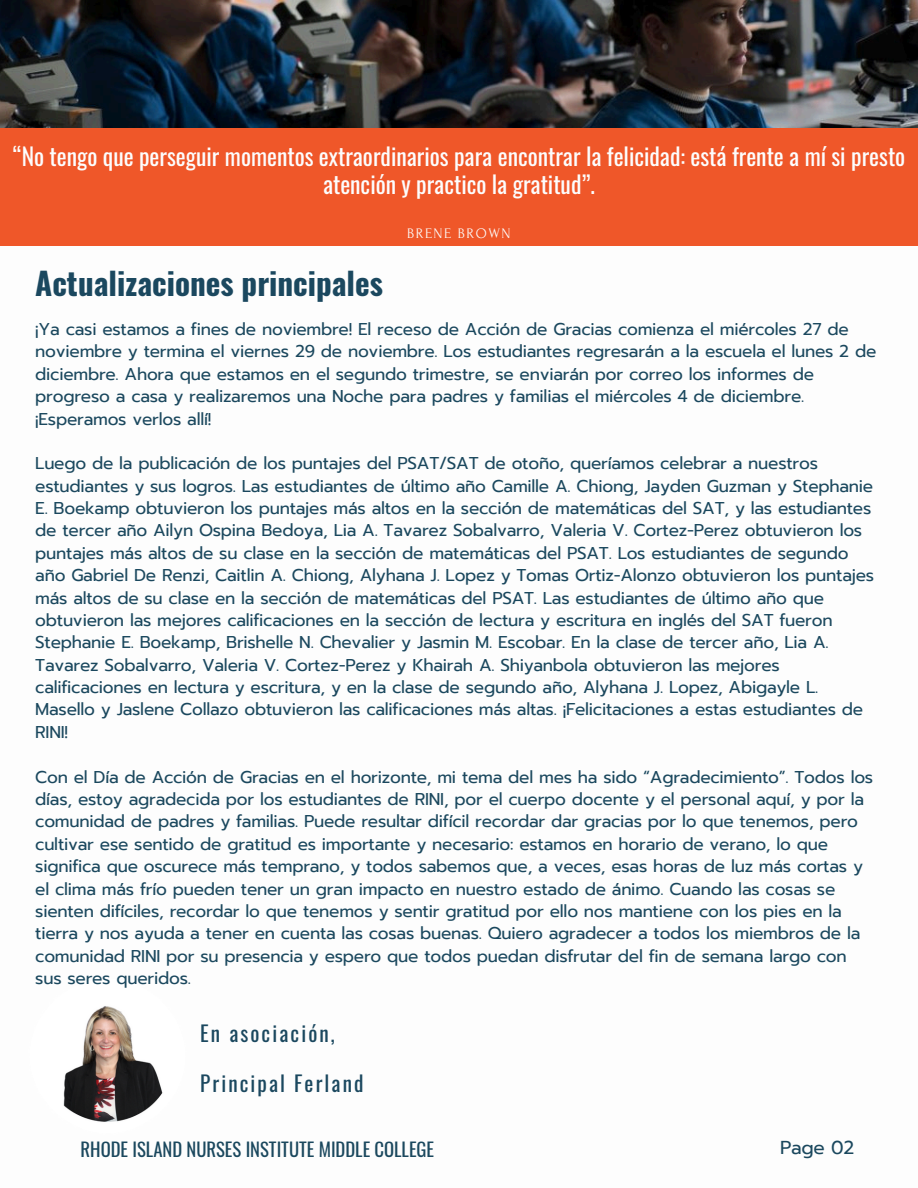
<style>
.page{position:relative;width:918px;height:1188px;background:#fff}
.page>*{position:absolute;margin:0;border:0;box-sizing:border-box;transform-origin:0 0}
.t1{font:700 31.2px "Oswald";color:#1b485f}
.t2{font:23.55px/28.2px "Oswald";color:#fdfdfd;text-align:center}
.t3{font:21.15px "Oswald";letter-spacing:.1em;color:#1b485f}
.t4{font:18.6px "Oswald";color:#1b485e}
.t5{font:18.6px "Prompt";letter-spacing:-.015em;color:#1b485e}
.t6{font:17.1px/22.4px "Prompt";letter-spacing:-.015em;color:#1b485e}
.t7{font:14.55px "Forum";letter-spacing:.1em;color:#fdfdfd}
</style>
<div class="page">
<div style="left:0;top:0;width:918px;height:245px;background:#ef5729"></div>
<img style="left:0;top:0;width:918px;height:127px">
<img style="left:63px;top:1006px;width:100px;height:116px">
<p class="t2" style="left:13px;top:141px;width:894px">“No tengo que perseguir momentos extraordinarios para encontrar la felicidad: está frente a mí si presto atención y practico la gratitud”.</p>
<p class="t7" style="left:407px;top:225px;width:105px">BRENE BROWN</p>
<p class="t1" style="left:35px;top:258px;width:349px">Actualizaciones principales</p>
<h4 class="t6" style="left:35px;top:318px;width:843px">¡Ya casi estamos a fines de noviembre! El receso de Acción de Gracias comienza el miércoles 27 de noviembre y termina el viernes 29 de noviembre. Los estudiantes regresarán a la escuela el lunes 2 de diciembre. Ahora que estamos en el segundo trimestre, se enviarán por correo los informes de progreso a casa y realizaremos una Noche para padres y familias el miércoles 4 de diciembre. ¡Esperamos verlos allí!</h4>
<h3 class="t6" style="left:35px;top:452px;width:840px">Luego de la publicación de los puntajes del PSAT/SAT de otoño, queríamos celebrar a nuestros estudiantes y sus logros. Las estudiantes de último año Camille A. Chiong, Jayden Guzman y Stephanie E. Boekamp obtuvieron los puntajes más altos en la sección de matemáticas del SAT, y las estudiantes de tercer año Ailyn Ospina Bedoya, Lia A. Tavarez Sobalvarro, Valeria V. Cortez-Perez obtuvieron los puntajes más altos de su clase en la sección de matemáticas del PSAT. Los estudiantes de segundo año Gabriel De Renzi, Caitlin A. Chiong, Alyhana J. Lopez y Tomas Ortiz-Alonzo obtuvieron los puntajes más altos de su clase en la sección de matemáticas del PSAT. Las estudiantes de último año que obtuvieron las mejores calificaciones en la sección de lectura y escritura en inglés del SAT fueron Stephanie E. Boekamp, Brishelle N. Chevalier y Jasmin M. Escobar. En la clase de tercer año, Lia A.<br>Tavarez Sobalvarro, Valeria V. Cortez-Perez y Khairah A. Shiyanbola obtuvieron las mejores calificaciones en lectura y escritura, y en la clase de segundo año, Alyhana J. Lopez, Abigayle L.<br>Masello y Jaslene Collazo obtuvieron las calificaciones más altas. ¡Felicitaciones a estas estudiantes de RINI!</h3>
<h4 class="t6" style="left:35px;top:766px;width:840px">Con el Día de Acción de Gracias en el horizonte, mi tema del mes ha sido “Agradecimiento”. Todos los días, estoy agradecida por los estudiantes de RINI, por el cuerpo docente y el personal aquí, y por la comunidad de padres y familias. Puede resultar difícil recordar dar gracias por lo que tenemos, pero cultivar ese sentido de gratitud es importante y necesario: estamos en horario de verano, lo que significa que oscurece más temprano, y todos sabemos que, a veces, esas horas de luz más cortas y el clima más frío pueden tener un gran impacto en nuestro estado de ánimo. Cuando las cosas se sienten difíciles, recordar lo que tenemos y sentir gratitud por ello nos mantiene con los pies en la tierra y nos ayuda a tener en cuenta las cosas buenas. Quiero agradecer a todos los miembros de la comunidad RINI por su presencia y espero que todos puedan disfrutar del fin de semana largo con sus seres queridos.</h4>
<p class="t3" style="left:200px;top:1017px;width:136px">En asociación,</p>
<h4 class="t3" style="left:200px;top:1066px;width:165px">Principal Ferland</h4>
<h1 class="t4" style="left:81px;top:1135px;width:355px">RHODE ISLAND NURSES INSTITUTE MIDDLE COLLEGE</h1>
<p class="t5" style="left:780px;top:1134px;width:76px">Page 02</p>
</div>
